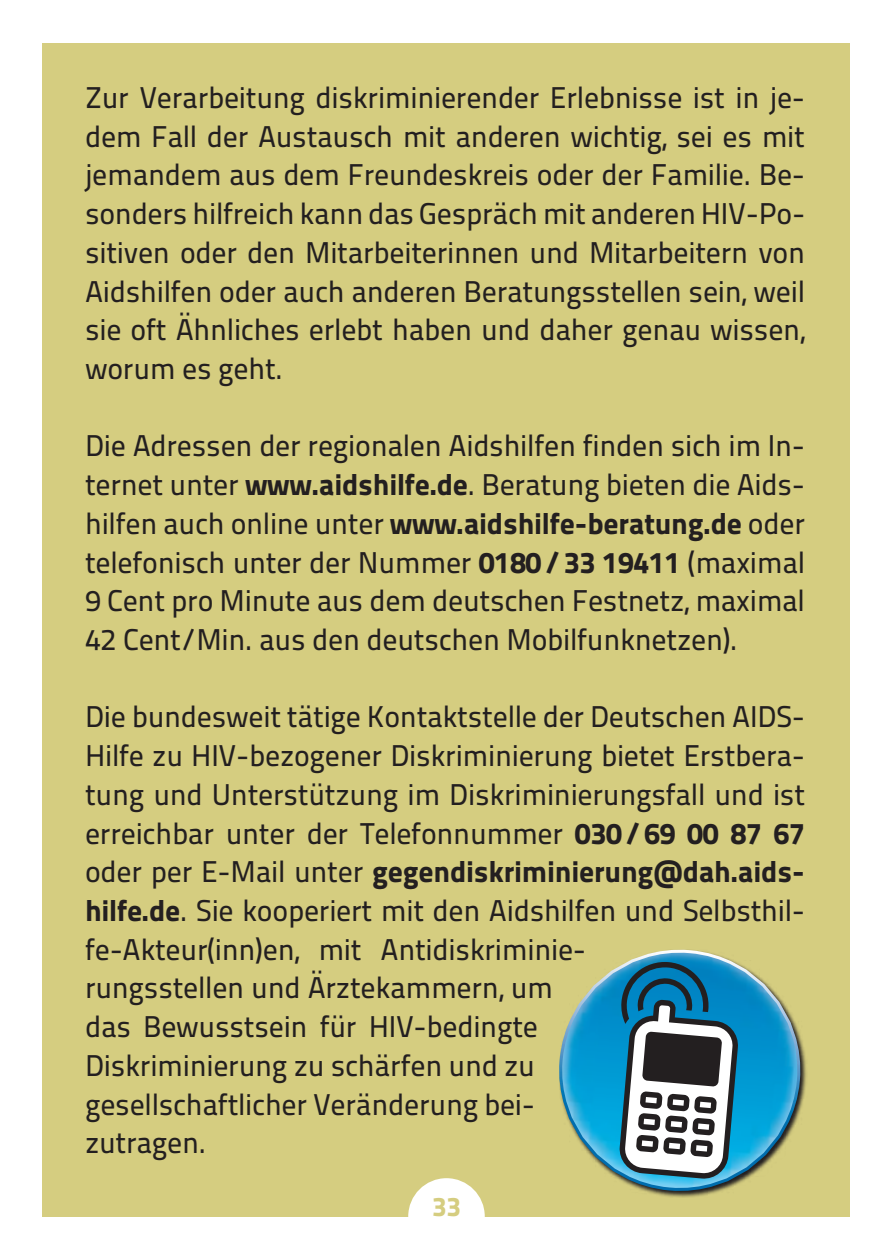
<style>
.page{position:relative;width:893px;height:1259px;background:#fff}
.page>*{position:absolute;margin:0;border:0;box-sizing:border-box;transform-origin:0 0}
.t1{font:30px/38.7px "Titillium Maps 26 L 500 wt";letter-spacing:-.01em;color:#231f20;text-align:justify}
.t2{font:30px "Titillium Maps 26 L 999 wt";letter-spacing:-.01em;color:#231f20}
.t3{font:27px "Titillium Maps 26 L 999 wt";color:#d5cd80}
.s1{font-family:"Titillium Maps 26 L 999 wt"}
.s2{font-family:"Titillium Maps 26 L 500 wt"}
</style>
<div class="page">
<div style="left:43px;top:43px;width:807px;height:1173px;background:#d5cd80"></div>
<div style="left:408px;top:1178px;width:77px;height:76px;background:#fff;border-radius:50%"></div>
<svg style="left:559px;top:949px;width:248px;height:249px"></svg>
<svg style="left:619px;top:960px;width:120px;height:219px"></svg>
<p class="t1" style="left:85px;top:77px;width:722px">Zur Verarbeitung diskriminierender Erlebnisse ist in je&shy;dem Fall der Austausch mit anderen wichtig, sei es mit jemandem aus dem Freundeskreis oder der Familie. Be&shy;sonders hilfreich kann das Gespräch mit anderen HIV-Po&shy;sitiven oder den Mitarbeiterinnen und Mitarbeitern von Aidshilfen oder auch anderen Beratungsstellen sein, weil sie oft Ähnliches erlebt haben und daher genau wissen, worum es geht.</p>
<p class="t1" style="left:85px;top:425px;width:722px">Die Adressen der regionalen Aidshilfen finden sich im In&shy;ternet unter <span class="s1">www.aidshilfe.de</span>. Beratung bieten die Aids&shy;hilfen auch online unter <span class="s1">www.aidshilfe-beratung.de</span> oder telefonisch unter der Nummer <span class="s1">0180/33 19411</span> (maximal 9 Cent pro Minute aus dem deutschen Festnetz, maximal 42 Cent/Min. aus den deutschen Mobilfunknetzen).</p>
<p class="t1" style="left:85px;top:696px;width:722px">Die bundesweit tätige Kontaktstelle der Deutschen AIDS-Hilfe zu HIV-bezogener Diskriminierung bietet Erstbera&shy;tung und Unterstützung im Diskriminierungsfall und ist erreichbar unter der Telefonnummer <span class="s1">030/69 00 87 67</span></p>
<p class="t2" style="left:85px;top:848px;width:722px"><span class="s2">oder per E-Mail unter</span> gegendiskriminierung@dah.aids-</p>
<p class="t1" style="left:85px;top:889px;width:722px;text-align:left"><span class="s1">hilfe.de</span>. Sie kooperiert mit den Aidshilfen und Selbsthil&shy;fe-Akteur(inn)en, mit Antidiskriminie-<br>rungsstellen und Ärztekammern, um<br>das Bewusstsein für HIV-bedingte<br>Diskriminierung zu schärfen und zu<br>gesellschaftlicher Veränderung bei-<br>zutragen.</p>
<p class="t3" style="left:432px;top:1185px;width:30px">33</p>
</div>
